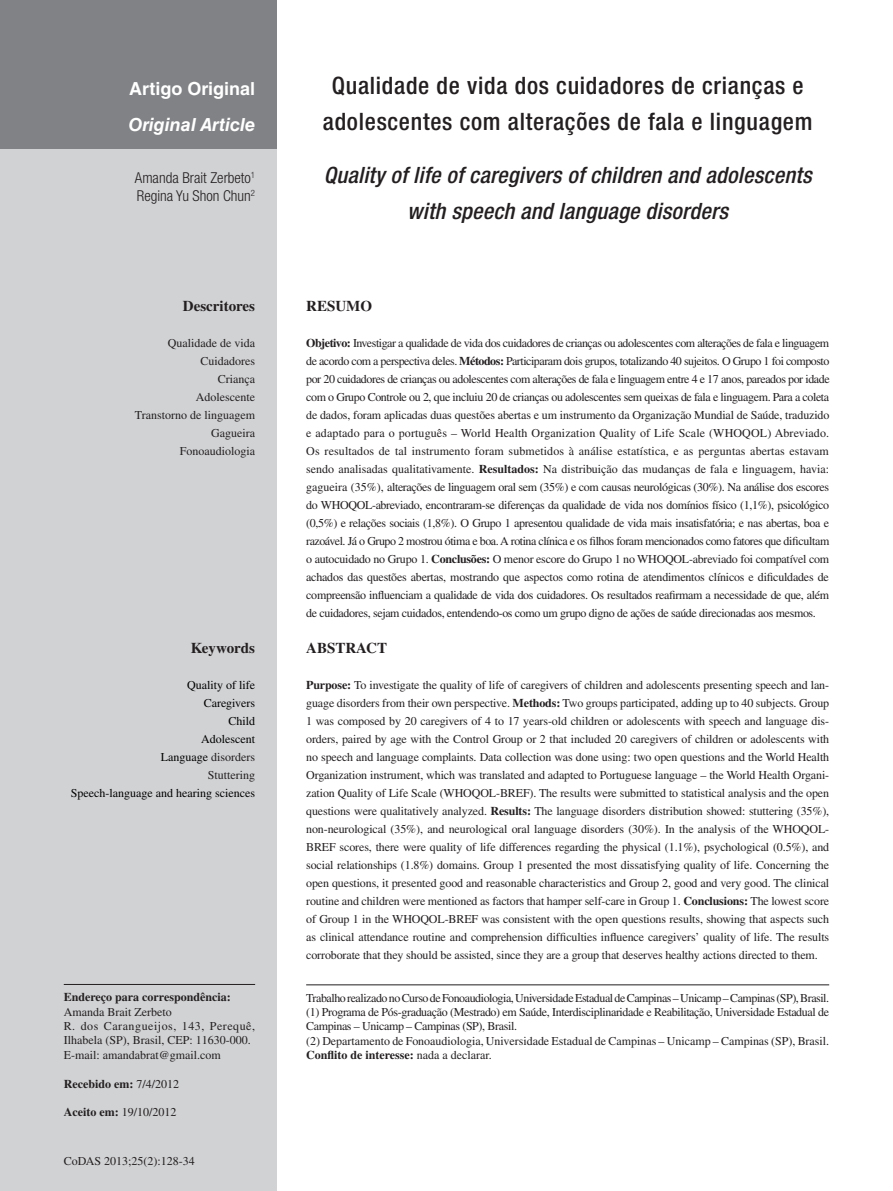
<style>
.page{position:relative;width:893px;height:1191px;background:#fff}
.page>*{position:absolute;margin:0;border:0;box-sizing:border-box;transform-origin:0 0}
._01_0_título_1{font:500 condensed 24px/36px "Helvetica Neue LT Std";letter-spacing:.03em;color:#231f20;text-align:center}
._01_1_título_2{font:italic 500 condensed 22.5px/36px "Helvetica Neue LT Std";letter-spacing:.01em;color:#231f20;text-align:center}
.t1{font:italic 700 18px "Helvetica LT Std";color:#fff}
.t2{font:700 18px "Helvetica LT Std";color:#fff}
._02_0_autores{font:300 condensed 15px "Helvetica Neue LT Std";color:#231f20}
._03__1_Titulo_palavr{font:700 15px "Times LT Std";color:#231f20}
._05_1_SUB_1{font:700 15px "Times LT Std";color:#231f20}
._03_0_Resumo{font:12px/18px "Times LT Std";letter-spacing:-.01em;color:#231f20;text-align:justify}
._04_1_Informações{font:12px "Times LT Std";color:#231f20}
._04_1_Informações-2{font:12px/14.4px "Times LT Std";letter-spacing:-.03em;color:#231f20}
._04_0_Informações_Pr{font:12px "Times LT Std";letter-spacing:-.04em;color:#231f20}
._03_1_Palavras-chave{font:12px "Times LT Std";color:#231f20}
._03_3_Keywords{font:12px "Times LT Std";color:#000}
._04_1_Informações-3{font:12px/14.4px "Times LT Std";letter-spacing:.02em;color:#231f20}
._04_1_Informações-4{font:700 12px "Times LT Std";color:#231f20}
._04_0_Informações_Pr-2{font:700 12px "Times LT Std";color:#231f20}
._03_3_Keywords-2{font:12px "Times LT Std";color:#231f20}
.s1{color:#000}
.s2{font-weight:400}
.s3{font-weight:700}
</style>
<div class="page">
<div style="left:0;top:0;width:276px;height:1191px;background:#d1d2d4"></div>
<div style="left:0;top:0;width:276px;height:149px;background:#808285"></div>
<hr style="left:64px;top:984px;width:191px;height:1px;background:#231f20">
<hr style="left:306px;top:984px;width:523px;height:1px;background:#231f20">
<h3 class="t2" style="left:129px;top:77px;width:128px">Artigo Original</h3>
<h3 class="t1" style="left:129px;top:113px;width:128px">Original Article</h3>
<p class="_02_0_autores" style="left:135px;top:169px;width:122px">Amanda Brait Zerbeto<sup>1</sup></p>
<p class="_02_0_autores" style="left:137px;top:187px;width:120px">Regina Yu Shon Chun<sup>2</sup></p>
<p class="_03__1_Titulo_palavr" style="left:183px;top:297px;width:74px">Descritores</p>
<p class="_03_1_Palavras-chave" style="left:168px;top:336px;width:89px">Qualidade de vida</p>
<p class="_03_1_Palavras-chave" style="left:200px;top:354px;width:56px">Cuidadores</p>
<p class="_03_1_Palavras-chave" style="left:218px;top:372px;width:39px">Criança</p>
<p class="_03_1_Palavras-chave" style="left:196px;top:390px;width:61px">Adolescente</p>
<p class="_03_1_Palavras-chave" style="left:135px;top:408px;width:122px">Transtorno de linguagem</p>
<p class="_03_1_Palavras-chave" style="left:211px;top:426px;width:45px">Gagueira</p>
<p class="_03_1_Palavras-chave" style="left:180px;top:444px;width:77px">Fonoaudiologia</p>
<p class="_03__1_Titulo_palavr" style="left:191px;top:639px;width:66px">Keywords</p>
<p class="_03_3_Keywords" style="left:187px;top:678px;width:69px">Quality of life</p>
<p class="_03_3_Keywords" style="left:204px;top:696px;width:53px">Caregivers</p>
<p class="_03_3_Keywords" style="left:228px;top:714px;width:28px">Child</p>
<p class="_03_3_Keywords" style="left:201px;top:732px;width:55px">Adolescent</p>
<p class="_03_3_Keywords-2" style="left:161px;top:750px;width:96px"><span class="s1">Language</span> disorders</p>
<p class="_03_3_Keywords-2" style="left:208px;top:768px;width:49px">Stuttering</p>
<p class="_03_3_Keywords" style="left:71px;top:786px;width:186px">Speech-language and hearing sciences</p>
<p class="_04_0_Informações_Pr-2" style="left:64px;top:990px;width:168px">Endereço para correspondência:</p>
<p class="_04_1_Informações" style="left:64px;top:1004px;width:109px">Amanda Brait Zerbeto</p>
<p class="_04_1_Informações-3" style="left:64px;top:1018px;width:193px">R. dos Carangueijos, 143, Perequê,<br>Ilhabela (SP), Brasil, CEP: 11630-000.</p>
<p class="_04_1_Informações" style="left:64px;top:1048px;width:159px">E-mail: amandabrat@gmail.com</p>
<p class="_04_1_Informações-4" style="left:64px;top:1076px;width:117px">Recebido em: <span class="s2">7/4/2012</span></p>
<p class="_04_1_Informações" style="left:64px;top:1105px;width:114px"><span class="s3">Aceito em:</span> 19/10/2012</p>
<p class="_03_0_Resumo" style="left:64px;top:1152px;width:133px">CoDAS 2013;25(2):128-34</p>
<p class="_01_0_título_1" style="left:323px;top:67px;width:491px">Qualidade de vida dos cuidadores de crianças e adolescentes com alterações de fala e linguagem</p>
<p class="_01_1_título_2" style="left:324px;top:157px;width:489px">Quality of life of caregivers of children and adolescents with speech and language disorders</p>
<p class="_05_1_SUB_1" style="left:306px;top:297px;width:67px">RESUMO</p>
<p class="_03_0_Resumo" style="left:306px;top:333px;width:525px"><span class="s3">Objetivo:</span> Investigar a qualidade de vida dos cuidadores de crianças ou adolescentes com alterações de fala e linguagem de acordo com a perspectiva deles. <span class="s3">Métodos:</span> Participaram dois grupos, totalizando 40 sujeitos. O Grupo 1 foi composto por 20 cuidadores de crianças ou adolescentes com alterações de fala e linguagem entre 4 e 17 anos, pareados por idade com o Grupo Controle ou 2, que incluiu 20 de crianças ou adolescentes sem queixas de fala e linguagem. Para a coleta de dados, foram aplicadas duas questões abertas e um instrumento da Organização Mundial de Saúde, traduzido e adaptado para o português – World Health Organization Quality of Life Scale (WHOQOL) Abreviado.<br>Os resultados de tal instrumento foram submetidos à análise estatística, e as perguntas abertas estavam sendo analisadas qualitativamente. <span class="s3">Resultados:</span> Na distribuição das mudanças de fala e linguagem, havia: gagueira (35%), alterações de linguagem oral sem (35%) e com causas neurológicas (30%). Na análise dos escores do WHOQOL-abreviado, encontraram-se diferenças da qualidade de vida nos domínios físico (1,1%), psicológico (0,5%) e relações sociais (1,8%). O Grupo 1 apresentou qualidade de vida mais insatisfatória; e nas abertas, boa e razoável. Já o Grupo 2 mostrou ótima e boa. A rotina clínica e os filhos foram mencionados como fatores que dificultam o autocuidado no Grupo 1. <span class="s3">Conclusões:</span> O menor escore do Grupo 1 no WHOQOL-abreviado foi compatível com achados das questões abertas, mostrando que aspectos como rotina de atendimentos clínicos e dificuldades de compreensão influenciam a qualidade de vida dos cuidadores. Os resultados reafirmam a necessidade de que, além de cuidadores, sejam cuidados, entendendo-os como um grupo digno de ações de saúde direcionadas aos mesmos.</p>
<p class="_05_1_SUB_1" style="left:306px;top:639px;width:82px">ABSTRACT</p>
<h1 class="_03_0_Resumo" style="left:306px;top:675px;width:525px"><span class="s3">Purpose:</span> To investigate the quality of life of caregivers of children and adolescents presenting speech and lan&shy;guage disorders from their own perspective. <span class="s3">Methods:</span> Two groups participated, adding up to 40 subjects. Group 1 was composed by 20 caregivers of 4 to 17 years-old children or adolescents with speech and language dis&shy;orders, paired by age with the Control Group or 2 that included 20 caregivers of children or adolescents with no speech and language complaints. Data collection was done using: two open questions and the World Health Organization instrument, which was translated and adapted to Portuguese language – the World Health Organi&shy;zation Quality of Life Scale (WHOQOL-BREF). The results were submitted to statistical analysis and the open questions were qualitatively analyzed. <span class="s3">Results:</span> The language disorders distribution showed: stuttering (35%), non-neurological (35%), and neurological oral language disorders (30%). In the analysis of the WHOQOL-BREF scores, there were quality of life differences regarding the physical (1.1%), psychological (0.5%), and social relationships (1.8%) domains. Group 1 presented the most dissatisfying quality of life. Concerning the open questions, it presented good and reasonable characteristics and Group 2, good and very good. The clinical routine and children were mentioned as factors that hamper self-care in Group 1. <span class="s3">Conclusions:</span> The lowest score of Group 1 in the WHOQOL-BREF was consistent with the open questions results, showing that aspects such as clinical attendance routine and comprehension difficulties influence caregivers’ quality of life. The results corroborate that they should be assisted, since they are a group that deserves healthy actions directed to them.</h1>
<p class="_04_0_Informações_Pr" style="left:306px;top:990px;width:524px">Trabalho realizado no Curso de Fonoaudiologia, Universidade Estadual de Campinas – Unicamp – Campinas (SP), Brasil.</p>
<p class="_04_1_Informações-2" style="left:306px;top:1004px;width:524px">(1) Programa de Pós-graduação (Mestrado) em Saúde, Interdisciplinaridade e Reabilitação, Universidade Estadual de<br>Campinas – Unicamp – Campinas (SP), Brasil.</p>
<p class="_04_1_Informações" style="left:306px;top:1034px;width:525px">(2) Departamento de Fonoaudiologia, Universidade Estadual de Campinas – Unicamp – Campinas (SP), Brasil.</p>
<p class="_04_1_Informações-4" style="left:306px;top:1048px;width:187px">Conflito de interesse: <span class="s2">nada a declarar.</span></p>
</div>
